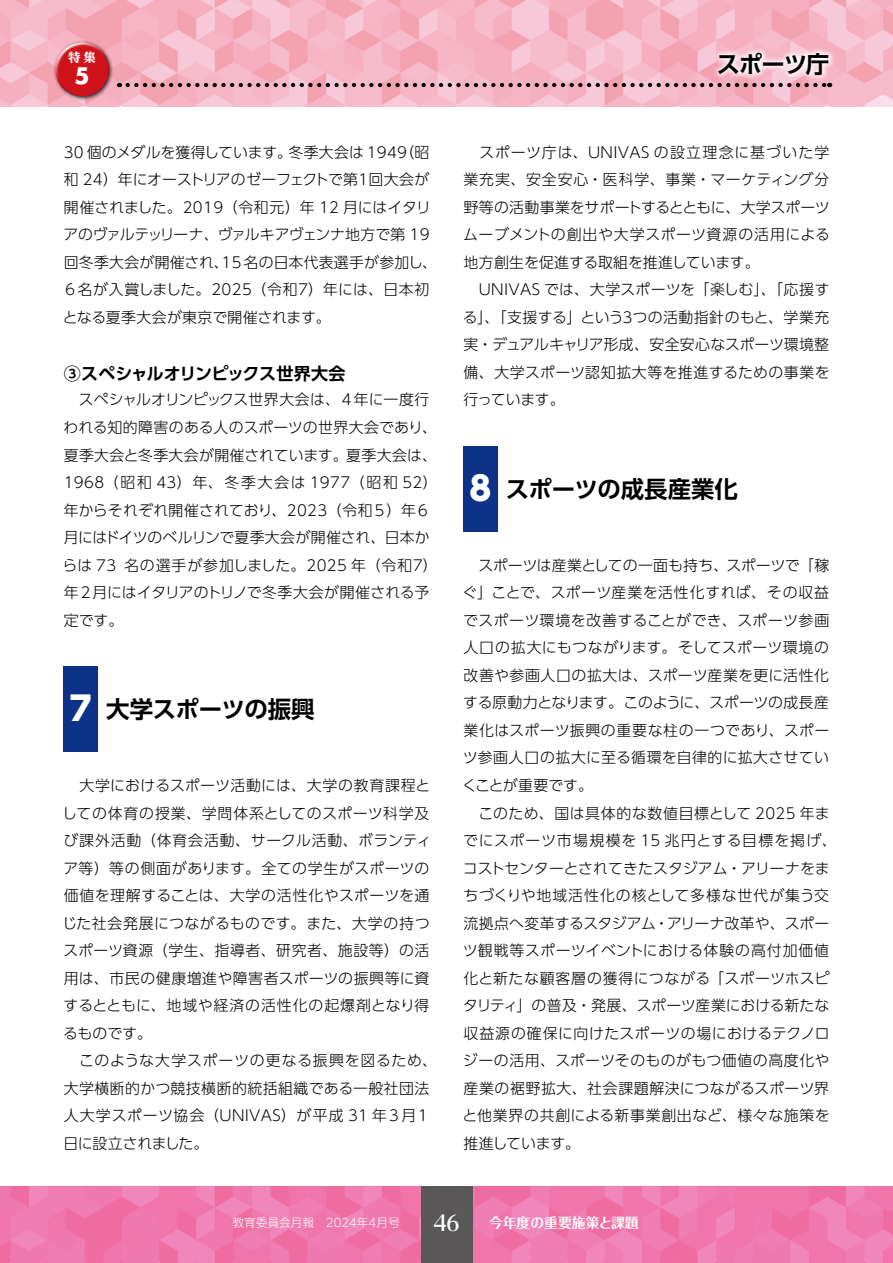
<style>
.page{position:relative;width:893px;height:1263px;background:#fff}
.page>*{position:absolute;margin:0;border:0;box-sizing:border-box;transform-origin:0 0}
.t1{font:700 23.4px "UD Shin Go Pro De";letter-spacing:-.01em;color:#000}
.t2{font:700 22.2px "Futura Std";color:#fff}
.t3{font:700 16.95px "UD Shin Go Pro De";letter-spacing:-.01em;color:#000}
.t4{font:300 14.85px/27.6px "UD Shin Go Pro";letter-spacing:.025em;color:#000}
.t5{font:300 14.85px/27.6px "UD Shin Go Pro";letter-spacing:.005em;color:#000}
.t6{font:700 13.8px "Folk Pro";color:#fff}
.t7{font:800 12.3px "UD Reimin Pro";color:#fff}
.t8{font:300 11.7px "UD Shin M Go Pro";color:#fff}
.s1{font-family:"UD Shin Go Pro";font-weight:800;font-size:33px;color:#fff}
.s2{font-family:"Reim Pro";font-weight:700;font-size:21.3px}
</style>
<div class="page">
<svg style="left:0;top:1186px;width:893px;height:77px;background:#ef78ad"></svg>
<div style="left:421px;top:1186px;width:51px;height:77px;background:#595757"></div>
<svg style="left:0;top:0;width:893px;height:106px;background:#f5b4c4"></svg>
<svg style="left:712px;top:46px;width:123px;height:36px"></svg>
<svg style="left:128px;top:83px;width:702px;height:4px;background:#936d76"></svg>
<div style="left:53px;top:40px;width:60px;height:61px;background:#000;opacity:.75"></div>
<svg style="left:53px;top:40px;width:54px;height:43px"></svg>
<svg style="left:56px;top:51px;width:56px;height:46px;background:#cd2f39"></svg>
<div style="left:64px;top:666px;width:34px;height:85px;background:#0c3388"></div>
<div style="left:463px;top:446px;width:34px;height:85px;background:#0c3388"></div>
<p class="t7" style="left:68px;top:47px;width:29px">特 集</p>
<h2 class="t2" style="left:75px;top:61px;width:17px">5</h2>
<p class="t5" style="left:63px;top:138px;width:376px">30 個のメダルを獲得しています。冬季大会は 1949（昭和 24）年にオーストリアのゼーフェクトで第１回大会が開催されました。2019（令和元）年 12 月にはイタリアのヴァルテッリーナ、ヴァルキアヴェンナ地方で第 19回冬季大会が開催され、15名の日本代表選手が参加し、<br>６名が入賞しました。2025（令和７）年には、日本初となる夏季大会が東京で開催されます。</p>
<p class="t3" style="left:64px;top:360px;width:283px">③スペシャルオリンピックス世界大会</p>
<p class="t4" style="left:63px;top:385px;width:377px">　スペシャルオリンピックス世界大会は、４年に一度行われる知的障害のある人のスポーツの世界大会であり、夏季大会と冬季大会が開催されています。夏季大会は、<br>1968（昭和 43）年、冬季大会は 1977（昭和 52）年からそれぞれ開催されており、2023（令和５）年６月にはドイツのベルリンで夏季大会が開催され、日本からは 73 名の選手が参加しました。2025 年（令和７）年２月にはイタリアのトリノで冬季大会が開催される予定です。</p>
<h1 class="t1" style="left:70px;top:690px;width:246px"><span class="s1">7</span> 大学スポーツの振興</h1>
<p class="t4" style="left:62px;top:771px;width:376px">　大学におけるスポーツ活動には、大学の教育課程としての体育の授業、学問体系としてのスポーツ科学及び課外活動（体育会活動、サークル活動、ボランティア等）等の側面があります。全ての学生がスポーツの価値を理解することは、大学の活性化やスポーツを通じた社会発展につながるものです。また、大学の持つスポーツ資源（学生、指導者、研究者、施設等）の活用は、市民の健康増進や障害者スポーツの振興等に資するとともに、地域や経済の活性化の起爆剤となり得るものです。<br>　このような大学スポーツの更なる振興を図るため、大学横断的かつ競技横断的統括組織である一般社団法人大学スポーツ協会（UNIVAS）が平成 31 年３月１日に設立されました。</p>
<h1 class="t1" style="left:717px;top:45px;width:114px">スポーツ庁</h1>
<p class="t4" style="left:463px;top:138px;width:369px">　スポーツ庁は、UNIVAS の設立理念に基づいた学業充実、安全安心・医科学、事業・マーケティング分野等の活動事業をサポートするとともに、大学スポーツムーブメントの創出や大学スポーツ資源の活用による地方創生を促進する取組を推進しています。　UNIVAS では、大学スポーツを「楽しむ」、「応援する」、「支援する」という３つの活動指針のもと、学業充実・デュアルキャリア形成、安全安心なスポーツ環境整備、大学スポーツ認知拡大等を推進するための事業を行っています。</p>
<h1 class="t1" style="left:470px;top:470px;width:270px"><span class="s1">8</span> スポーツの成長産業化</h1>
<p class="t4" style="left:462px;top:551px;width:376px">　スポーツは産業としての一面も持ち、スポーツで「稼ぐ」ことで、スポーツ産業を活性化すれば、その収益でスポーツ環境を改善することができ、スポーツ参画人口の拡大にもつながります。そしてスポーツ環境の改善や参画人口の拡大は、スポーツ産業を更に活性化する原動力となります。このように、スポーツの成長産業化はスポーツ振興の重要な柱の一つであり、スポーツ参画人口の拡大に至る循環を自律的に拡大させていくことが重要です。<br>　このため、国は具体的な数値目標として 2025 年までにスポーツ市場規模を 15 兆円とする目標を掲げ、コストセンターとされてきたスタジアム・アリーナをまちづくりや地域活性化の核として多様な世代が集う交流拠点へ変革するスタジアム・アリーナ改革や、スポーツ観戦等スポーツイベントにおける体験の高付加価値化と新たな顧客層の獲得につながる「スポーツホスピタリティ」の普及・発展、スポーツ産業における新たな収益源の確保に向けたスポーツの場におけるテクノロジーの活用、スポーツそのものがもつ価値の高度化や産業の裾野拡大、社会課題解決につながるスポーツ界と他業界の共創による新事業創出など、様々な施策を推進しています。</p>
<p class="t8" style="left:232px;top:1213px;width:229px">教育委員会月報　2024年4月号　 <span class="s2">46</span></p>
<p class="t6" style="left:489px;top:1211px;width:151px">今年度の重要施策と課題</p>
</div>
